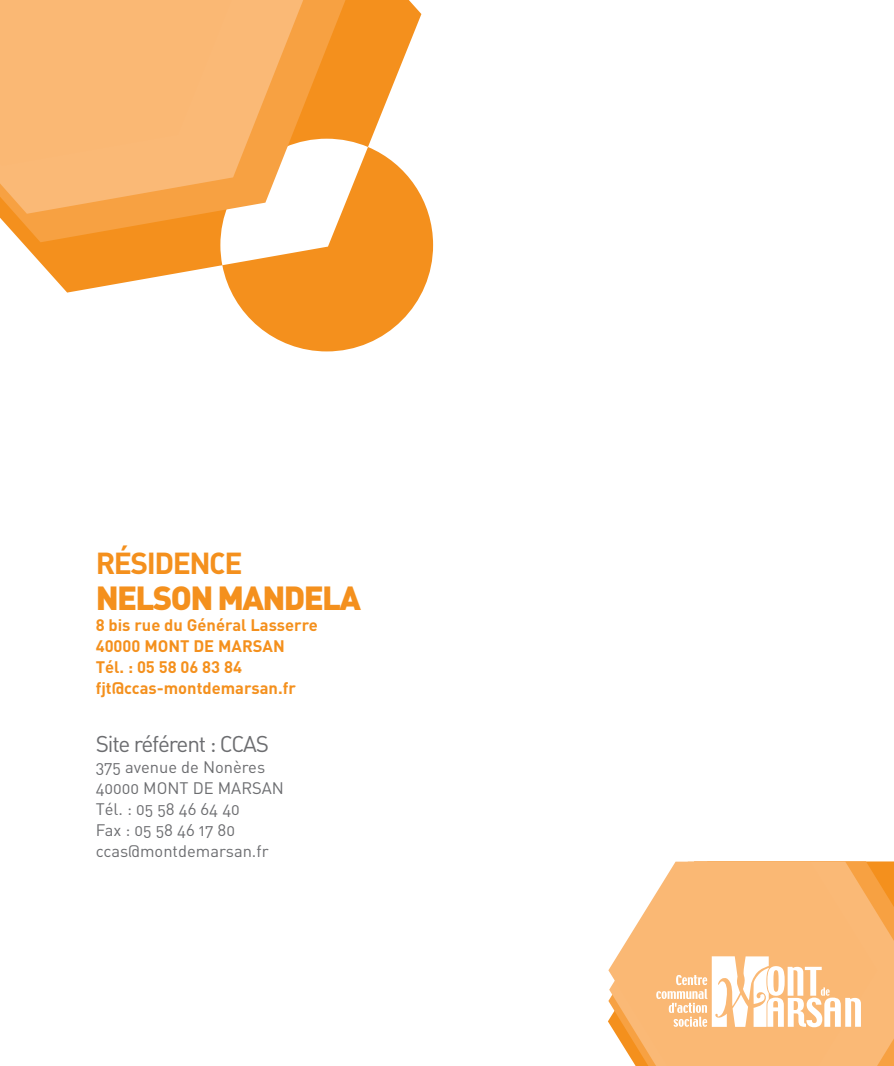
<style>
.page{position:relative;width:894px;height:1066px;background:#fff}
.page>*{position:absolute;margin:0;border:0;box-sizing:border-box;transform-origin:0 0}
.t1{font:33px "DIN Black Alternate";letter-spacing:-.05em;color:#f4901d}
.t2{font:30px "DIN Bold Alternate";letter-spacing:-.05em;color:#f4901d}
.t3{font:22.5px "DIN Regular Alternate";letter-spacing:-.05em;color:#6c6d70}
.t4{font:16.5px/21px "DIN Regular Alternate";color:#6c6d70}
.t5{font:700 16.5px/21.1px "DIN";color:#f4901d}
</style>
<div class="page">
<svg style="left:22px;top:0;width:411px;height:351px;fill:#f4901d"></svg>
<svg style="left:0;top:0;width:345px;height:242px"></svg>
<svg style="left:0;top:0;width:306px;height:214px;background:#f9b46b"></svg>
<div style="left:0;top:0;width:240px;height:166px;background:#fab874"></div>
<svg style="left:877px;top:861px;width:17px;height:204px;background:#f8ad5c"></svg>
<svg style="left:608px;top:861px;width:269px;height:204px;background:#fabe81"></svg>
<svg style="left:656px;top:956px;width:204px;height:71px"></svg>
<h2 class="t2" style="left:96px;top:543px;width:148px">RÉSIDENCE</h2>
<h1 class="t1" style="left:96px;top:575px;width:267px">NELSON MANDELA</h1>
<p class="t5" style="left:96px;top:613px;width:223px">8 bis rue du Général Lasserre<br>40000 MONT DE MARSAN<br>Tél. : 05 58 06 83 84 fjt@ccas-montdemarsan.fr</p>
<h3 class="t3" style="left:96px;top:729px;width:175px">Site référent : CCAS</h3>
<p class="t4" style="left:96px;top:756px;width:190px">375 avenue de Nonères<br>40000 MONT DE MARSAN<br>Tél. : 05 58 46 64 40<br>Fax : 05 58 46 17 80 ccas@montdemarsan.fr</p>
</div>
